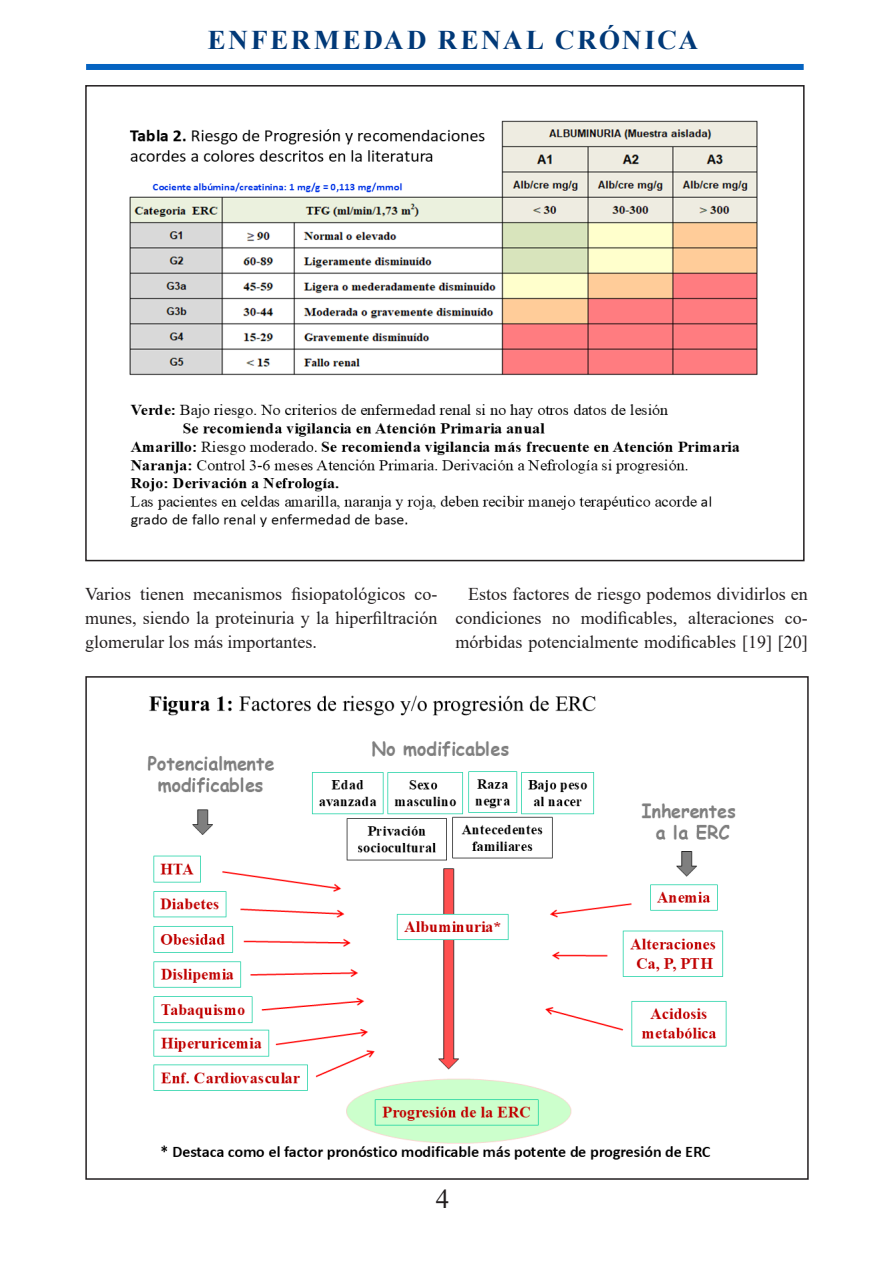
<style>
.page{position:relative;width:893px;height:1263px;background:#fff}
.page>*{position:absolute;margin:0;border:0;box-sizing:border-box;transform-origin:0 0}
.t1{font:700 27px "Times New Roman";color:#013978}
.t2{font:27px "Times New Roman";color:#231f20}
.t3{font:18px/24px "Times New Roman";color:#231f20;text-align:justify}
</style>
<div class="page">
<div style="left:86px;top:64px;width:718px;height:6px;background:#0563c1"></div>
<img style="left:129px;top:120px;width:629px;height:407px">
<div style="left:85px;top:85px;width:720px;height:476px;border:2px solid #231f20"></div>
<img style="left:147px;top:695px;width:589px;height:465px">
<div style="left:85px;top:676px;width:724px;height:504px;border:2px solid #231f20"></div>
<h1 class="t1" style="left:207px;top:20px;width:493px">ENFERMEDAD RENAL CRÓNICA</h1>
<p class="t3" style="left:85px;top:581px;width:354px">Varios tienen mecanismos fisiopatológicos co&shy;munes, siendo la proteinuria y la hiperfiltración glomerular los más importantes.</p>
<p class="t3" style="left:455px;top:581px;width:354px;text-indent:13px">Estos factores de riesgo podemos dividirlos en condiciones no modificables, alteraciones co&shy;mórbidas potencialmente modificables [19] [20]</p>
<h1 class="t2" style="left:436px;top:1180px;width:15px">4</h1>
</div>
